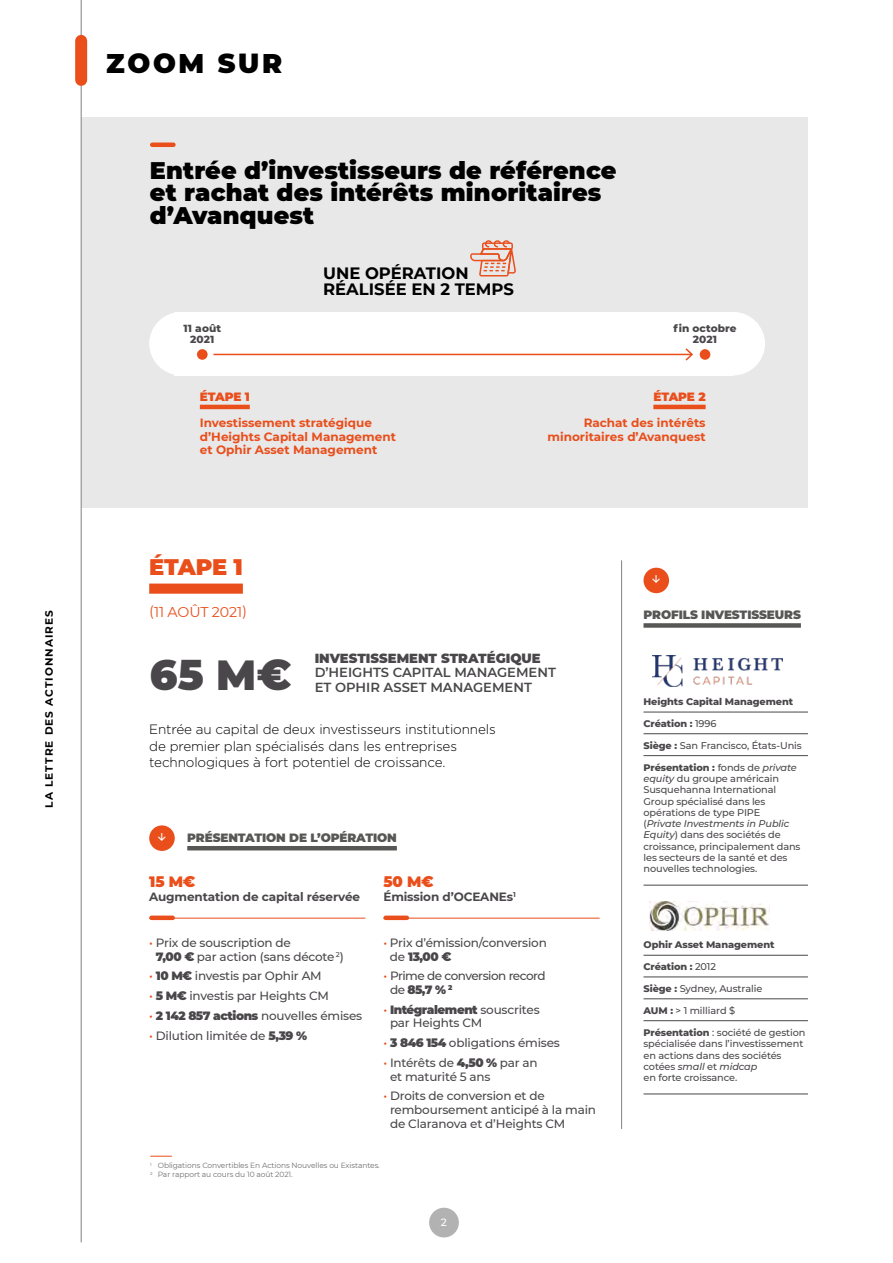
<style>
.page{position:relative;width:893px;height:1263px;background:#fff}
.page>*{position:absolute;margin:0;border:0;box-sizing:border-box;transform-origin:0 0}
.t1{font:900 42px "Montserrat";color:#4a474a}
.t2{font:900 27px "Montserrat";letter-spacing:.1em;color:#000}
.t3{font:900 24px/22.5px "Montserrat";letter-spacing:.005em;color:#000}
.Rubrique{font:900 22.5px "Montserrat";letter-spacing:-.015em;color:#e94e1b}
.t4{font:700 16.5px/16.5px "Montserrat";color:#000}
.Rubrique-2{font:900 15px "Montserrat";color:#e94e1b}
.Rubrique-3{font:14.25px "Montserrat";letter-spacing:-.01em;color:#e94e1b}
.Rubrique-4{font:300 13.5px/16.5px "Gotham";letter-spacing:-.01em;color:#000}
.t5{font:600 13.2px/14.9px "Montserrat";color:#4a474a}
.Rubrique-5{font:500 12px/13.5px "Montserrat";letter-spacing:-.015em;color:#4a474a}
.TC{font:700 12px/13.5px "Montserrat";color:#e94e1b}
.Rubrique-6{font:700 12px "Montserrat";letter-spacing:-.01em;color:#4a474a}
.Rubrique-7{font:900 12px "Montserrat";letter-spacing:-.01em;color:#575756}
.Rubrique-8{font:500 12px/13.5px "Montserrat";letter-spacing:-.04em;color:#4a474a}
.Rubrique-9{font:900 12px "Montserrat";letter-spacing:-.015em;color:#e94e1b}
.t6{font:800 10.5px/11.2px "Montserrat";letter-spacing:.005em;color:#4a474a;text-align:center}
.t7{font:700 10.5px "Montserrat";letter-spacing:.1em;color:#000}
.t8{font:10.5px "Flesh Plain";color:#fff}
.t9{font:500 10.5px "Montserrat";color:#fff}
.Rubrique-10{font:500 9.75px/11.2px "Montserrat";letter-spacing:-.01em;color:#4a474a}
.Rubrique-11{font:800 9.75px "Montserrat";letter-spacing:-.01em;color:#4a474a}
.t10{font:7.5px "Montserrat";letter-spacing:-.01em;color:#706f6f}
.s1{font-weight:900}
.s2{color:#e94e1b}
.s3{font-weight:500}
.s4{font-weight:800}
.s5{font-style:italic}
</style>
<div class="page">
<div style="left:429px;top:1208px;width:30px;height:29px;background:#b3b2b2;border-radius:50%"></div>
<div style="left:81px;top:117px;width:727px;height:390px;background:#e8e8e8"></div>
<hr style="left:187px;top:846px;width:210px;height:4px;background:#575756">
<hr style="left:81px;top:0;width:1px;height:1242px;background:#7d8386">
<div style="left:75px;top:41px;width:12px;height:39px;background:#e94e1b"></div>
<div style="left:149px;top:583px;width:94px;height:11px;background:#e94e1b"></div>
<hr style="left:149px;top:918px;width:216px;height:1px;background:#e94e1b">
<div style="left:151px;top:915px;width:22px;height:5px;background:#e94e1b"></div>
<hr style="left:383px;top:918px;width:217px;height:1px;background:#e94e1b">
<div style="left:386px;top:915px;width:21px;height:5px;background:#e94e1b"></div>
<div style="left:643px;top:623px;width:158px;height:5px;background:#575756"></div>
<hr style="left:643px;top:712px;width:165px;height:1px;background:#4a474a">
<hr style="left:643px;top:733px;width:165px;height:1px;background:#4a474a">
<hr style="left:643px;top:755px;width:165px;height:1px;background:#4a474a">
<hr style="left:643px;top:885px;width:165px;height:1px;background:#4a474a">
<hr style="left:643px;top:955px;width:165px;height:1px;background:#4a474a">
<hr style="left:643px;top:977px;width:165px;height:1px;background:#4a474a">
<hr style="left:643px;top:998px;width:165px;height:1px;background:#4a474a">
<hr style="left:643px;top:1020px;width:165px;height:1px;background:#4a474a">
<hr style="left:643px;top:1094px;width:165px;height:1px;background:#4a474a">
<div style="left:643px;top:568px;width:26px;height:25px;background:#e94e1b;border-radius:50%"></div>
<img style="left:653px;top:655px;width:130px;height:31px">
<img style="left:649px;top:902px;width:120px;height:29px">
<hr style="left:152px;top:143px;width:21px;height:4px;background:#e94e1b">
<svg style="left:470px;top:240px;width:46px;height:36px"></svg>
<hr style="left:200px;top:405px;width:50px;height:4px;background:#e94e1b">
<hr style="left:621px;top:560px;width:1px;height:569px;background:#7d8386">
<div style="left:175px;top:312px;width:558px;height:63px;background:#fff"></div>
<div style="left:149px;top:312px;width:64px;height:63px;background:#fff;border-radius:50%"></div>
<div style="left:701px;top:312px;width:64px;height:63px;background:#fff;border-radius:50%"></div>
<hr style="left:653px;top:405px;width:53px;height:4px;background:#e94e1b">
<div style="left:149px;top:825px;width:26px;height:26px;background:#e94e1b;border-radius:50%"></div>
<svg style="left:150px;top:1156px;width:22px;height:1px"></svg>
<div style="left:197px;top:349px;width:11px;height:11px;background:#e94e1b;border-radius:50%"></div>
<div style="left:700px;top:349px;width:10px;height:11px;background:#e94e1b;border-radius:50%"></div>
<hr style="left:213px;top:354px;width:479px;height:1px;background:#e94e1b">
<svg style="left:684px;top:348px;width:9px;height:13px"></svg>
<p class="t7" style="left:41px;top:808px;width:199px;rotate:-90deg">LA LETTRE DES ACTIONNAIRES</p>
<p class="t2" style="left:106px;top:44px;width:177px">ZOOM SUR</p>
<p class="t3" style="left:150px;top:157px;width:468px">Entrée d’investisseurs de référence et rachat des intérêts minoritaires d’Avanquest</p>
<p class="t4" style="left:323px;top:264px;width:192px">UNE OPÉRATION<br>RÉALISÉE EN 2 TEMPS</p>
<p class="t6" style="left:184px;top:322px;width:39px">11 août<br>2021</p>
<p class="t6" style="left:674px;top:322px;width:64px">fin octobre<br>2021</p>
<p class="Rubrique-9" style="left:200px;top:388px;width:51px">ÉTAPE 1</p>
<p class="TC" style="left:200px;top:416px;width:198px">Investissement stratégique d’Heights Capital Management et Ophir Asset Management</p>
<p class="Rubrique" style="left:149px;top:550px;width:95px">ÉTAPE 1</p>
<p class="Rubrique-3" style="left:149px;top:602px;width:99px">(11 AOÛT 2021)</p>
<p class="Rubrique-9" style="left:653px;top:388px;width:54px">ÉTAPE 2</p>
<p class="TC" style="left:547px;top:416px;width:160px;text-align:right">Rachat des intérêts minoritaires d’Avanquest</p>
<p class="t8" style="left:651px;top:574px;width:12px">j</p>
<p class="Rubrique-7" style="left:643px;top:606px;width:159px">PROFILS INVESTISSEURS</p>
<p class="t1" style="left:150px;top:644px;width:143px">65 M€</p>
<p class="t5" style="left:315px;top:650px;width:243px"><span class="s1">INVESTISSEMENT STRATÉGIQUE<br></span>D’HEIGHTS CAPITAL MANAGEMENT<br>ET OPHIR ASSET MANAGEMENT</p>
<p class="Rubrique-4" style="left:149px;top:721px;width:348px">Entrée au capital de deux investisseurs institutionnels de premier plan spécialisés dans les entreprises technologiques à fort potentiel de croissance.</p>
<p class="t8" style="left:157px;top:831px;width:12px">j</p>
<p class="Rubrique-7" style="left:187px;top:829px;width:211px">PRÉSENTATION DE L’OPÉRATION</p>
<p class="Rubrique-2" style="left:149px;top:871px;width:48px">15 M€</p>
<p class="Rubrique-6" style="left:149px;top:888px;width:212px">Augmentation de capital réservée</p>
<p class="Rubrique-5" style="left:156px;top:935px;width:189px;text-indent:-7px"><span class="s2">•</span> Prix de souscription de<br><span class="s1">7,00 €</span> par action (sans décote <sup>2</sup>)</p>
<p class="Rubrique-5" style="left:149px;top:969px;width:174px"><span class="s2">•</span> <span class="s1">10 M€</span> investis par Ophir AM</p>
<p class="Rubrique-5" style="left:149px;top:989px;width:181px"><span class="s2">•</span> <span class="s1">5 M€</span> investis par Heights CM</p>
<p class="Rubrique-5" style="left:149px;top:1009px;width:215px"><span class="s2">•</span> <span class="s1">2 142 857 actions</span> nouvelles émises</p>
<p class="Rubrique-5" style="left:149px;top:1028px;width:159px"><span class="s2">•</span> Dilution limitée de <span class="s1">5,39 %</span></p>
<p class="Rubrique-2" style="left:383px;top:871px;width:52px">50 M€</p>
<p class="Rubrique-6" style="left:383px;top:888px;width:134px">Émission d’OCEANEs<sup>1</sup></p>
<p class="Rubrique-5" style="left:390px;top:935px;width:158px;text-indent:-7px"><span class="s2">•</span> Prix d’émission/conversion de <span class="s1">13,00 €</span></p>
<p class="Rubrique-8" style="left:390px;top:969px;width:157px;text-indent:-7px"><span class="s2">•</span> Prime de conversion record de <span class="s1">85,7 %</span> <sup>2</sup></p>
<p class="Rubrique-5" style="left:390px;top:1002px;width:151px;text-indent:-7px"><span class="s2">•</span> <span class="s1">Intégralement</span> souscrites par Heights CM</p>
<p class="Rubrique-5" style="left:383px;top:1036px;width:178px"><span class="s2">•</span> <span class="s1">3 846 154</span> obligations émises</p>
<p class="Rubrique-5" style="left:390px;top:1055px;width:149px;text-indent:-7px"><span class="s2">•</span> Intérêts de <span class="s1">4,50 %</span> par an et maturité 5 ans</p>
<p class="Rubrique-5" style="left:390px;top:1089px;width:207px;text-indent:-7px"><span class="s2">•</span> Droits de conversion et de remboursement anticipé à la main de Claranova et d’Heights CM</p>
<p class="t10" style="left:150px;top:1160px;width:231px"><sup>1</sup> Obligations Convertibles En Actions Nouvelles ou Existantes.</p>
<p class="t10" style="left:150px;top:1169px;width:144px"><sup>2</sup> Par rapport au cours du 10 août 2021.</p>
<p class="t9" style="left:441px;top:1214px;width:8px">2</p>
<p class="Rubrique-11" style="left:643px;top:695px;width:151px">Heights Capital Management</p>
<p class="Rubrique-11" style="left:643px;top:716px;width:74px">Création : <span class="s3">1996</span></p>
<p class="Rubrique-10" style="left:643px;top:739px;width:160px"><span class="s4">Siège :</span> San Francisco, États-Unis</p>
<p class="Rubrique-10" style="left:643px;top:761px;width:158px"><span class="s4">Présentation :</span> fonds de <span class="s5">private equity</span> du groupe américain<br>Susquehanna International<br>Group spécialisé dans les opérations de type PIPE (<span class="s5">Private Investments in Public<br>Equity</span>) dans des sociétés de croissance, principalement dans les secteurs de la santé et des nouvelles technologies.</p>
<p class="Rubrique-11" style="left:643px;top:938px;width:132px">Ophir Asset Management</p>
<p class="Rubrique-11" style="left:643px;top:960px;width:74px">Création : <span class="s3">2012</span></p>
<p class="Rubrique-10" style="left:643px;top:983px;width:120px"><span class="s4">Siège :</span> Sydney, Australie</p>
<p class="Rubrique-10" style="left:643px;top:1005px;width:93px"><span class="s4">AUM :</span> &gt; 1 milliard $</p>
<p class="Rubrique-10" style="left:643px;top:1026px;width:163px"><span class="s4">Présentation</span> : société de gestion spécialisée dans l’investissement en actions dans des sociétés cotées <span class="s5">small</span> et <span class="s5">midcap<br></span>en forte croissance.</p>
</div>
